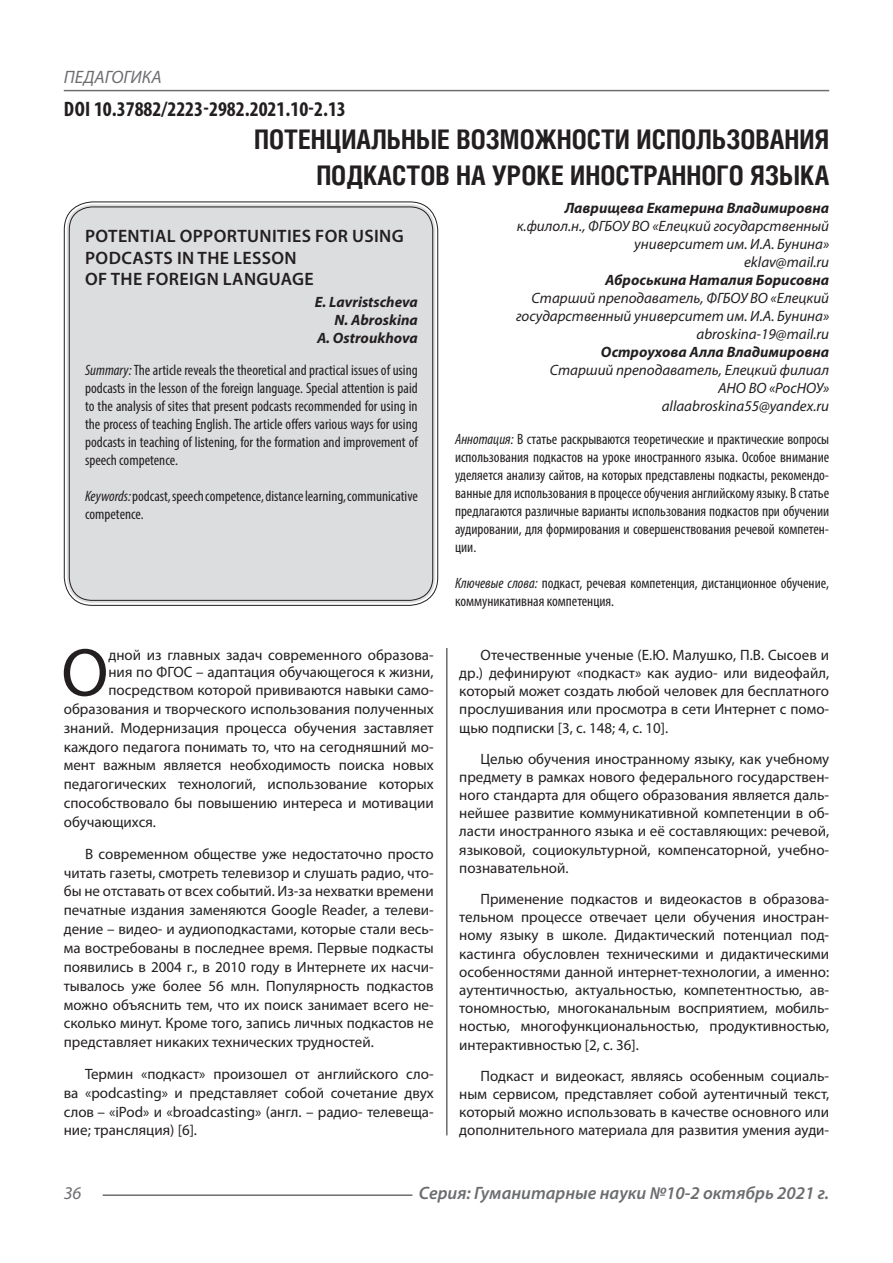
<style>
.page{position:relative;width:893px;height:1263px;background:#fff}
.page>*{position:absolute;margin:0;border:0;box-sizing:border-box;transform-origin:0 0}
.Статья_текст_первый{font:68.4px "Myriad Pro";color:#231f20}
.Статья_название{font:700 27px/36px "Helios Cond C";color:#231f20;text-align:right}
.ДОИ{font:700 condensed 21px "Myriad Pro";color:#231f20}
.Статья_название_англ{font:600 18px/21.6px "Myriad Pro";letter-spacing:.02em;color:#231f20}
.t1{font:italic 600 18px "Myriad Pro";color:#6c6d70}
.t2{font:italic 18px "Myriad Pro";color:#6c6d70}
.Статья_текст{font:15px/18.3px "Myriad Pro";color:#231f20;text-align:justify}
.Статья_аннотация_тек{font:condensed 15px/18px "Myriad Pro";color:#231f20;text-align:justify}
.Статья_аннотация_анг{font:condensed 15px/18px "Myriad Pro";color:#231f20;text-align:justify}
.Статья_текст_первый-2{font:15px "Myriad Pro";color:#231f20}
.Статья_автор_инфо{font:italic 15px/18px "Myriad Pro";color:#231f20;text-align:right}
.Статья_автор_инфо-2{font:italic 700 15px "Myriad Pro";color:#231f20}
.Статья_автор_англ{font:italic 700 15px "Myriad Pro";color:#231f20}
.s1{font-style:italic}
</style>
<div class="page">
<hr style="left:446px;top:128px;width:1px;height:1007px;background:#231f20">
<hr style="left:103px;top:1194px;width:309px;height:2px;background:#6c6d70">
<hr style="left:64px;top:90px;width:765px;height:1px;background:#6c6d70">
<div style="left:67px;top:204px;width:368px;height:399px;background:#dcdddf;border-radius:26px"></div>
<p class="t2" style="left:64px;top:66px;width:100px">ПЕДАГОГИКА</p>
<p class="ДОИ" style="left:64px;top:96px;width:283px">DOI 10.37882/2223-2982.2021.10-2.13</p>
<p class="Статья_название" style="left:254px;top:121px;width:577px">ПОТЕНЦИАЛЬНЫЕ ВОЗМОЖНОСТИ ИСПОЛЬЗОВАНИЯ<br>ПОДКАСТОВ НА УРОКЕ ИНОСТРАННОГО ЯЗЫКА</p>
<p class="Статья_автор_инфо-2" style="left:565px;top:198px;width:266px">Лаврищева Екатерина Владимировна</p>
<p class="Статья_автор_инфо" style="left:517px;top:216px;width:314px">к.филол.н., ФГБОУ ВО «Елецкий государственный университет им. И.А. Бунина»</p>
<p class="Статья_автор_инфо" style="left:744px;top:252px;width:87px">eklav@mail.ru</p>
<p class="Статья_автор_инфо-2" style="left:605px;top:270px;width:225px">Аброськина Наталия Борисовна</p>
<p class="Статья_автор_инфо" style="left:516px;top:288px;width:315px">Старший преподаватель, ФГБОУ ВО «Елецкий государственный университет им. И.А. Бунина»</p>
<p class="Статья_автор_инфо" style="left:697px;top:324px;width:134px">abroskina-19@mail.ru</p>
<p class="Статья_автор_инфо-2" style="left:601px;top:342px;width:230px">Остроухова Алла Владимировна</p>
<p class="Статья_автор_инфо" style="left:550px;top:360px;width:281px">Старший преподаватель, Елецкий филиал<br>АНО ВО «РосНОУ»</p>
<p class="Статья_автор_инфо" style="left:662px;top:396px;width:169px">allaabroskina55@yandex.ru</p>
<p class="Статья_аннотация_тек" style="left:455px;top:430px;width:376px"><span class="s1">Аннотация:</span> В статье раскрываются теоретические и практические вопросы использования подкастов на уроке иностранного языка. Особое внимание уделяется анализу сайтов, на которых представлены подкасты, рекомендо&shy;ванные для использования в процессе обучения английскому языку. В статье предлагаются различные варианты использования подкастов при обучении аудировании, для формирования и совершенствования речевой компетен&shy;ции.</p>
<p class="Статья_аннотация_тек" style="left:455px;top:574px;width:376px"><span class="s1">Ключевые слова:</span> подкаст, речевая компетенция, дистанционное обучение, коммуникативная компетенция.</p>
<p class="Статья_название_англ" style="left:85px;top:225px;width:320px">POTENTIAL OPPORTUNITIES FOR USING<br>PODCASTS IN THE LESSON<br>OF THE FOREIGN LANGUAGE</p>
<p class="Статья_автор_англ" style="left:315px;top:292px;width:104px">E. Lavristscheva</p>
<p class="Статья_автор_англ" style="left:334px;top:310px;width:85px">N. Abroskina</p>
<p class="Статья_автор_англ" style="left:317px;top:328px;width:102px">A. Ostroukhova</p>
<p class="Статья_аннотация_анг" style="left:85px;top:361px;width:334px"><span class="s1">Summary:</span> The article reveals the theoretical and practical issues of using podcasts in the lesson of the foreign language. Special attention is paid to the analysis of sites that present podcasts recommended for using in the process of teaching English. The article offers various ways for using podcasts in teaching of listening, for the formation and improvement of speech competence.</p>
<p class="Статья_аннотация_анг" style="left:85px;top:487px;width:334px"><span class="s1">Keywords:</span> podcast, speech competence, distance learning, communicative competence.</p>
<p class="Статья_текст_первый" style="left:61px;top:630px;width:49px">О</p>
<p class="Статья_текст_первый-2" style="left:108px;top:645px;width:327px">дной из главных задач современного образова-</p>
<p class="Статья_текст_первый-2" style="left:108px;top:663px;width:327px">ния по ФГОС – адаптация обучающегося к жизни,</p>
<p class="Статья_текст_первый-2" style="left:108px;top:681px;width:327px">посредством которой прививаются навыки само-</p>
<p class="Статья_текст_первый-2" style="left:64px;top:700px;width:371px">образования и творческого использования полученных</p>
<p class="Статья_текст_первый-2" style="left:64px;top:718px;width:371px">знаний. Модернизация процесса обучения заставляет</p>
<p class="Статья_текст_первый-2" style="left:64px;top:737px;width:371px">каждого педагога понимать то, что на сегодняшний мо-</p>
<p class="Статья_текст_первый-2" style="left:64px;top:756px;width:371px">мент важным является необходимость поиска новых</p>
<p class="Статья_текст_первый-2" style="left:64px;top:775px;width:371px">педагогических технологий, использование которых</p>
<p class="Статья_текст_первый-2" style="left:64px;top:794px;width:371px">способствовало бы повышению интереса и мотивации</p>
<p class="Статья_текст_первый-2" style="left:64px;top:813px;width:94px">обучающихся.</p>
<p class="Статья_текст" style="left:64px;top:844px;width:371px;line-height:18.9px;text-indent:21px">В современном обществе уже недостаточно просто читать газеты, смотреть телевизор и слушать радио, что&shy;бы не отставать от всех событий. Из-за нехватки времени печатные издания заменяются Google Reader, а телеви&shy;дение – видео- и аудиоподкастами, которые стали весь&shy;ма востребованы в последнее время. Первые подкасты появились в 2004 г., в 2010 году в Интернете их насчи&shy;тывалось уже более 56 млн. Популярность подкастов можно объяснить тем, что их поиск занимает всего не&shy;сколько минут. Кроме того, запись личных подкастов не представляет никаких технических трудностей.</p>
<p class="Статья_текст" style="left:64px;top:1064px;width:371px;line-height:18.9px;text-indent:21px">Термин «подкаст» произошел от английского сло&shy;ва «podcasting» и представляет собой сочетание двух слов – «iPod» и «broadcasting» (англ. – радио- телевеща&shy;ние; трансляция) [6].</p>
<p class="Статья_текст" style="left:459px;top:645px;width:371px;text-indent:21px">Отечественные ученые (Е.Ю. Малушко, П.В. Сысоев и др.) дефинируют «подкаст» как аудио- или видеофайл, который может создать любой человек для бесплатного прослушивания или просмотра в сети Интернет с помо&shy;щью подписки [3, с. 148; 4, с. 10].</p>
<p class="Статья_текст" style="left:459px;top:749px;width:371px;text-indent:21px">Целью обучения иностранному языку, как учебному предмету в рамках нового федерального государствен&shy;ного стандарта для общего образования является даль&shy;нейшее развитие коммуникативной компетенции в об&shy;ласти иностранного языка и её составляющих: речевой, языковой, социокультурной, компенсаторной, учебно&shy;познавательной.</p>
<p class="Статья_текст" style="left:459px;top:889px;width:371px;text-indent:21px">Применение подкастов и видеокастов в образова&shy;тельном процессе отвечает цели обучения иностран&shy;ному языку в школе. Дидактический потенциал под&shy;кастинга обусловлен техническими и дидактическими особенностями данной интернет-технологии, а именно: аутентичностью, актуальностью, компетентностью, ав&shy;тономностью, многоканальным восприятием, мобиль&shy;ностью, многофункциональностью, продуктивностью, интерактивностью [2, с. 36].</p>
<p class="Статья_текст" style="left:459px;top:1066px;width:371px;text-indent:21px">Подкаст и видеокаст, являясь особенным социаль&shy;ным сервисом, представляет собой аутентичный текст, который можно использовать в качестве основного или дополнительного материала для развития умения ауди-</p>
<p class="t2" style="left:64px;top:1182px;width:19px">36</p>
<p class="t1" style="left:419px;top:1182px;width:412px">Серия: Гуманитарные науки №10-2 октябрь 2021 г.</p>
</div>
